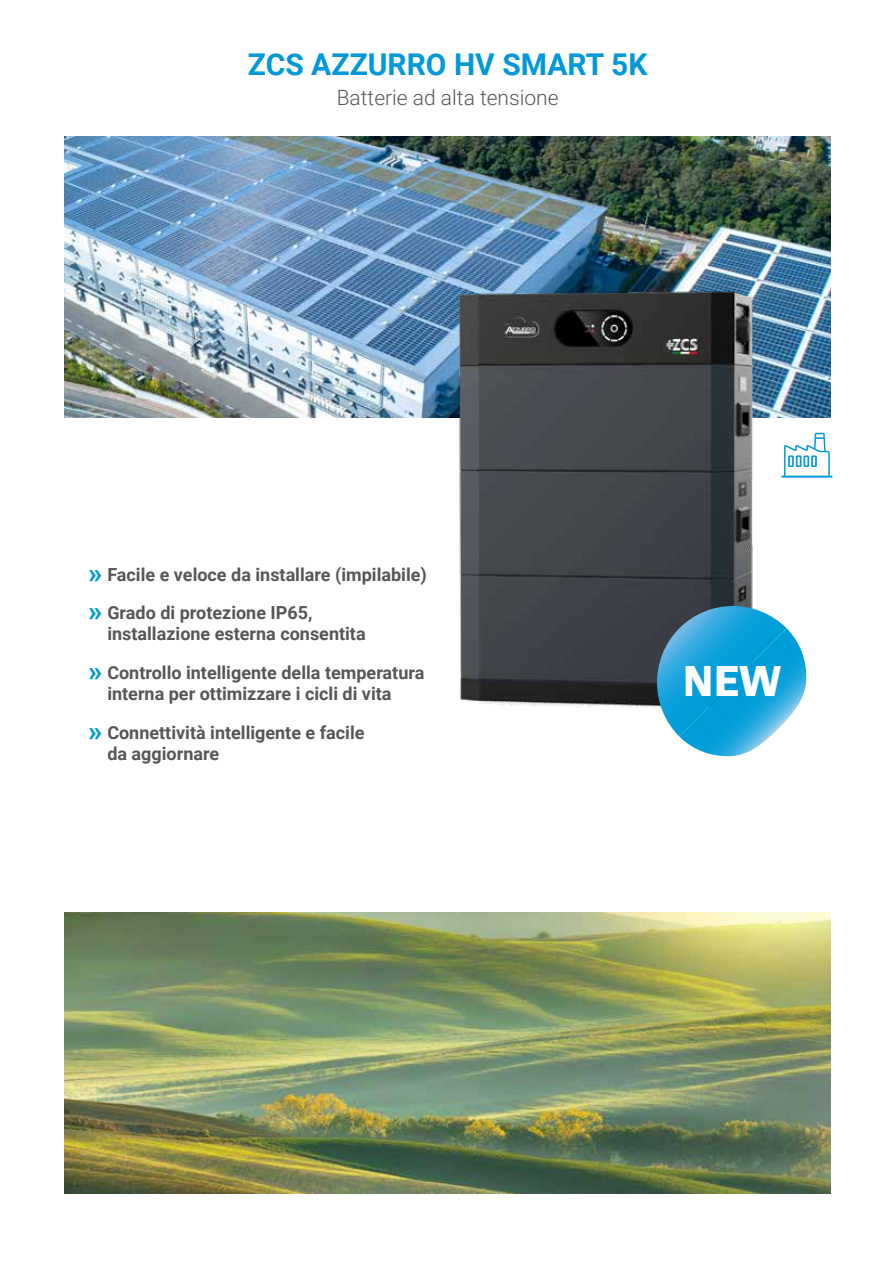
<style>
.page{position:relative;width:893px;height:1263px;background:#fff}
.page>*{position:absolute;margin:0;border:0;box-sizing:border-box;transform-origin:0 0}
.t1{font:42.15px "Roboto Flex";color:#fff}
.t2{font:700 30px "Roboto";color:#0098d8}
.t3{font:300 21px "Roboto";color:#575756}
.t4{font:700 18px/38.4px "Roboto";color:#575756}
.s1{font-size:28.5px;color:#0098d8}
</style>
<div class="page">
<img style="left:65px;top:137px;width:765px;height:280px">
<hr style="left:781px;top:476px;width:51px;height:2px;background:#0098d8">
<svg style="left:784px;top:433px;width:46px;height:43px"></svg>
<img style="left:65px;top:913px;width:765px;height:280px">
<img style="left:453px;top:285px;width:308px;height:423px">
<svg style="left:650px;top:606px;width:157px;height:151px"></svg>
<h2 class="t2" style="left:248px;top:43px;width:401px">ZCS AZZURRO HV SMART 5K</h2>
<p class="t3" style="left:337px;top:83px;width:223px">Batterie ad alta tensione</p>
<p class="t4" style="left:88px;top:554px;width:340px"><span class="s1">»</span> Facile e veloce da installare (impilabile) <span class="s1">»</span> Grado di protezione IP65,</p>
<p class="t4" style="left:88px;top:614px;width:338px;text-indent:19px">installazione esterna consentita<br><span class="s1">»</span> Controllo intelligente della temperatura</p>
<p class="t4" style="left:88px;top:674px;width:305px;text-indent:19px">interna per ottimizzare i cicli di vita <span class="s1">»</span> Connettività intelligente e facile</p>
<p class="t4" style="left:107px;top:734px;width:113px">da aggiornare</p>
<h1 class="t1" style="left:683px;top:645px;width:100px">NEW</h1>
</div>
